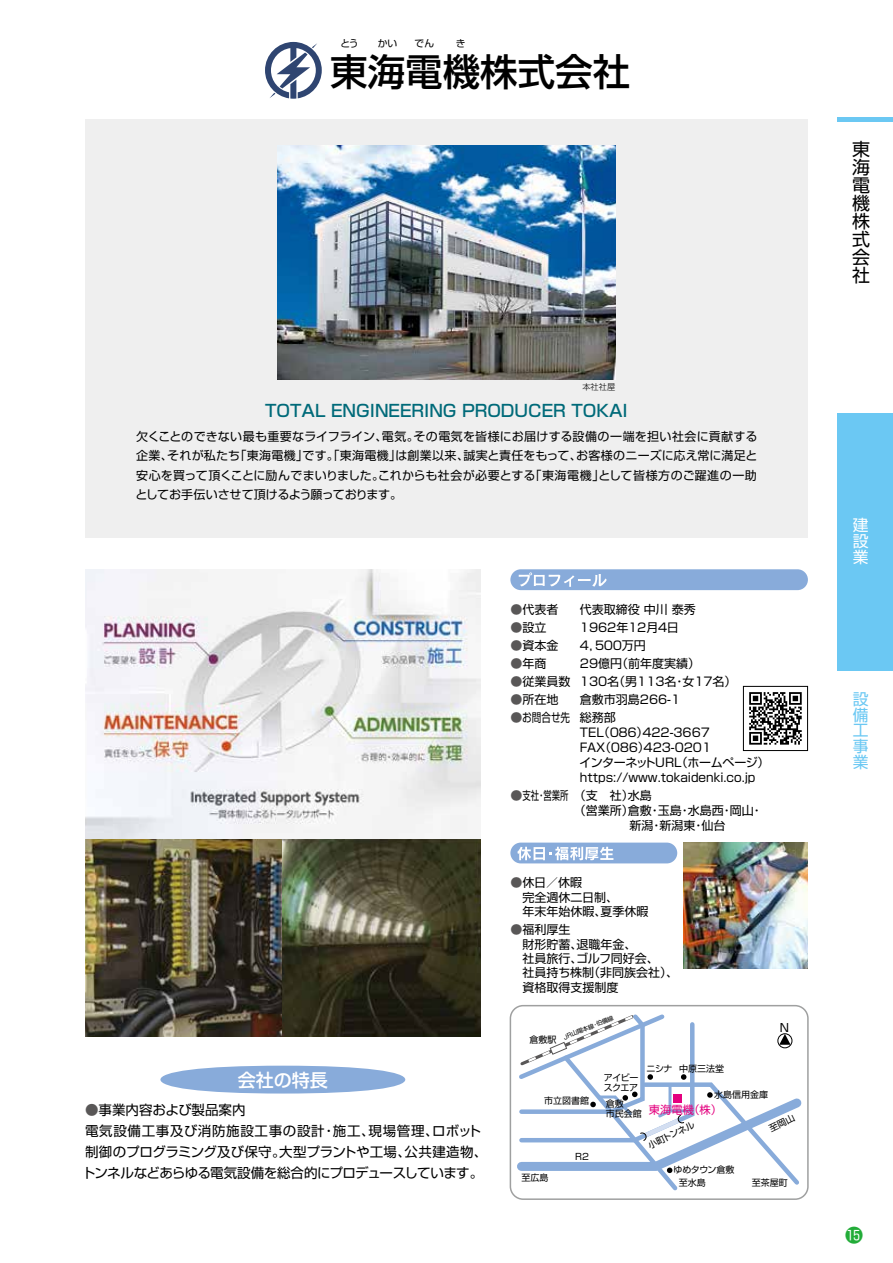
<style>
.page{position:relative;width:893px;height:1263px;background:#fff}
.page>*{position:absolute;margin:0;border:0;box-sizing:border-box;transform-origin:0 0}
.t1{font:500 37.5px "Shin Go Pro";color:#000}
.t2{font:18px/18px "Shin Go Pro";color:#000;text-align:justify}
.t3{font:500 18px "Shin Go Pro";color:#fff}
.t4{font:500 16.65px "Shin Go Pro";color:#006a79}
.t5{font:15.75px/15.8px "Shin Go Pro";color:#6bc8f3;text-align:justify}
.t6{font:15.75px/15.8px "Shin Go Pro";color:#fff;text-align:justify}
.t7{font:13.5px/21px "Shin Go Pro";color:#000}
.t8{font:12px/18px "Shin Go Pro";color:#000}
.t9{font:12px "Shin Go Pro";color:#000;scale:.7 1}
.t10{font:12px "Shin Go Pro";color:#000;scale:.8 1}
.t11{font:11.4px "Shin Go Pro";color:#000}
.t12{font:11.25px "Shin Go Pro";color:#e4007f}
.t13{font:9.75px "Shin Go Pro";color:#000}
.t14{font:9px/9.8px "Shin Go Pro";color:#000}
.t15{font:9px/9.8px "Shin Go Pro";letter-spacing:-.055em;color:#000}
.t16{font:9px "Shin Go Pro";letter-spacing:-.04em;color:#000}
.t17{font:300 8.25px "Shin Go Pro";color:#000}
.t18{font:6px "Shin Go Pro";color:#000}
.s1{color:#595757}
</style>
<div class="page">
<img style="left:684px;top:842px;width:124px;height:126px">
<div style="left:160px;top:1066px;width:245px;height:27px;background:#88abda;border-radius:50%"></div>
<div style="left:85px;top:119px;width:723px;height:419px;background:#efefef"></div>
<div style="left:510px;top:1005px;width:299px;height:195px;border:2px solid #9fa0a0;border-radius:13px"></div>
<div style="left:510px;top:569px;width:298px;height:21px;background:#88abda;border-radius:10px"></div>
<svg style="left:519px;top:572px;width:88px;height:15px"></svg>
<div style="left:510px;top:842px;width:167px;height:21px;background:#88abda;border-radius:10px"></div>
<svg style="left:517px;top:847px;width:96px;height:13px"></svg>
<svg style="left:265px;top:42px;width:57px;height:57px"></svg>
<img style="left:278px;top:145px;width:337px;height:234px">
<img style="left:85px;top:569px;width:396px;height:468px">
<div style="left:743px;top:686px;width:65px;height:65px;border:1px solid #000"></div>
<svg style="left:749px;top:692px;width:53px;height:53px"></svg>
<div style="left:838px;top:413px;width:55px;height:258px;background:#6bc8f3"></div>
<hr style="left:838px;top:117px;width:55px;height:4px;background:#6bc8f3">
<svg style="left:512px;top:1010px;width:297px;height:184px"></svg>
<p class="t13" style="left:341px;top:35px;width:20px">とう</p>
<p class="t13" style="left:378px;top:35px;width:21px">かい</p>
<p class="t13" style="left:415px;top:35px;width:21px">でん</p>
<p class="t13" style="left:456px;top:35px;width:11px">き</p>
<h1 class="t1" style="left:330px;top:41px;width:301px">東海電機株式会社</h1>
<p class="t17" style="left:582px;top:380px;width:34px">本社社屋</p>
<h3 class="t4" style="left:265px;top:397px;width:364px">TOTAL ENGINEERING PRODUCER TOKAI</h3>
<p class="t8" style="left:135px;top:425px;width:624px;line-height:19.5px;text-align:justify">欠くことのできない最も重要なライフライン、電気。その電気を皆様にお届けする設備の一端を担い社会に貢献する企業、それが私たち「東海電機」です。「東海電機」は創業以来、誠実と責任をもって、お客様のニーズに応え常に満足と安心を買って頂くことに励んでまいりました。これからも社会が必要とする「東海電機」として皆様方のご躍進の一助としてお手伝いさせて頂けるよう願っております。</p>
<p class="t8" style="left:580px;top:599px;width:158px">代表取締役 中川 泰秀<br>1962年１2月4日<br>4，5００万円<br>29億円（前年度実績）<br>130名（男113名・女１7名）倉敷市羽島266-1<br>総務部</p>
<p class="t8" style="left:580px;top:724px;width:191px;line-height:15px">TEL（０８６）４22-3667<br>FAX（０８６）４23-0201<br>インターネットURL（ホームページ）https://www.tokaidenki.co.jp</p>
<p class="t8" style="left:629px;top:802px;width:135px;line-height:15px;text-indent:-56px">（営業所）倉敷・玉島・水島西・岡山・新潟・新潟東・仙台</p>
<p class="t8" style="left:510px;top:599px;width:49px"><span class="s1">●</span>代表者</p>
<p class="t8" style="left:510px;top:617px;width:37px"><span class="s1">●</span>設立</p>
<p class="t8" style="left:510px;top:635px;width:49px"><span class="s1">●</span>資本金</p>
<p class="t8" style="left:510px;top:653px;width:37px"><span class="s1">●</span>年商</p>
<p class="t8" style="left:510px;top:671px;width:61px"><span class="s1">●</span>従業員数</p>
<p class="t8" style="left:510px;top:689px;width:49px"><span class="s1">●</span>所在地</p>
<p class="t10" style="left:510px;top:708px;width:76px"><span class="s1">●</span>お問合せ先</p>
<p class="t9" style="left:510px;top:786px;width:204px"><span class="s1">●</span>支社・営業所 （支　社）水島</p>
<h2 class="t3" style="left:238px;top:1065px;width:91px">会社の特長</h2>
<p class="t7" style="left:82px;top:1097px;width:407px"><span class="s1">●</span>事業内容および製品案内<br>電気設備工事及び消防施設工事の設計・施工、現場管理、ロボット制御のプログラミング及び保守。大型プラントや工場、公共建造物、トンネルなどあらゆる電気設備を総合的にプロデュースしています。</p>
<p class="t8" style="left:510px;top:874px;width:139px;line-height:14.4px"><span class="s1">●</span>休日／休暇<br>　完全週休二日制、<br>　年末年始休暇、夏季休暇</p>
<p class="t8" style="left:510px;top:921px;width:169px;line-height:14.4px"><span class="s1">●</span>福利厚生<br>　財形貯蓄、退職年金、<br>　社員旅行、ゴルフ同好会、<br>　社員持ち株制（非同族会社）、　資格取得支援制度</p>
<p class="t18" style="left:562px;top:1033px;width:55px;rotate:-22deg">JR山陽本線・伯備線</p>
<p class="t15" style="left:604px;top:1072px;width:36px">アイビースクエア</p>
<p class="t14" style="left:530px;top:1033px;width:28px">倉敷駅</p>
<p class="t14" style="left:646px;top:1062px;width:79px">ニシナ 中原三法堂</p>
<p class="t14" style="left:714px;top:1088px;width:55px">水島信用金庫</p>
<p class="t14" style="left:544px;top:1094px;width:46px">市立図書館</p>
<p class="t14" style="left:606px;top:1098px;width:37px">倉敷<br>市民会館</p>
<p class="t12" style="left:649px;top:1101px;width:75px">東海電機（株）</p>
<p class="t14" style="left:575px;top:1150px;width:15px">R2</p>
<p class="t14" style="left:646px;top:1141px;width:52px;rotate:-26deg">小町トンネル</p>
<p class="t11" style="left:780px;top:1018px;width:11px">N</p>
<p class="t14" style="left:521px;top:1172px;width:28px">至広島</p>
<p class="t16" style="left:674px;top:1162px;width:62px">ゆめタウン倉敷</p>
<p class="t14" style="left:679px;top:1177px;width:28px">至水島</p>
<p class="t14" style="left:752px;top:1177px;width:37px">至茶屋町</p>
<h2 class="t2" style="left:852px;top:138px;width:19px">東海電機株式会社</h2>
<h3 class="t6" style="left:853px;top:515px;width:17px">建設業</h3>
<h3 class="t5" style="left:853px;top:689px;width:17px">設備工事業</h3>
</div>
